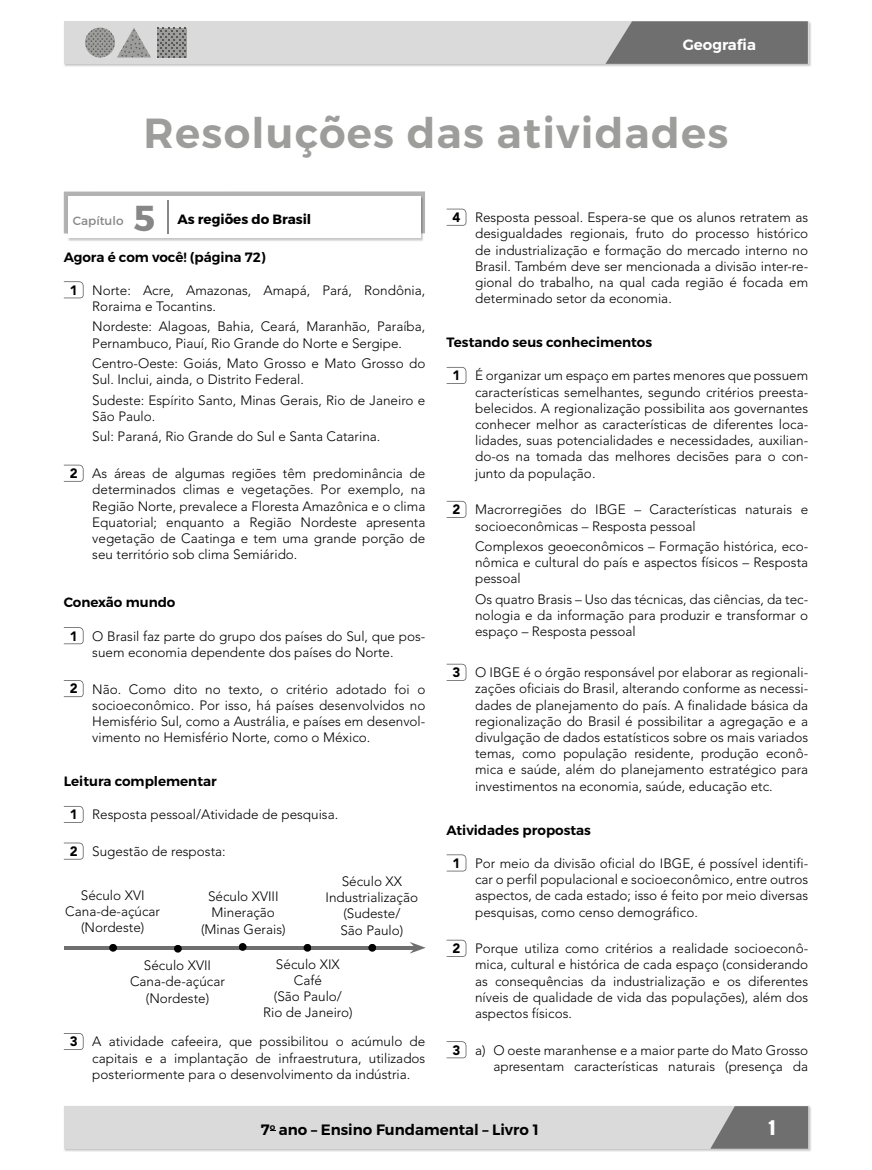
<style>
.page{position:relative;width:872px;height:1170px;background:#fff}
.page>*{position:absolute;margin:0;border:0;box-sizing:border-box;transform-origin:0 0}
.t1{font:600 42px "Montserrat";letter-spacing:.03em;color:#9d9d9c}
.t2{font:700 36px "Montserrat";color:#878787}
.t3{font:900 condensed 21px "Interstate Plus";color:#fff}
.t4{font:600 15px "Montserrat";color:#000}
.t5{font:600 15px "Montserrat";color:#fff}
.t6{font:300 13.5px/16.2px "Avenir LT Std";color:#000;text-align:justify}
.t7{font:600 13.5px "Montserrat";color:#000}
.t8{font:700 13.5px "Montserrat";color:#000}
.t9{font:12px "Montserrat";color:#878787}
.s1{font-weight:900}
</style>
<div class="page">
<img style="left:64px;top:1106px;width:747px;height:45px">
<div style="left:64px;top:1106px;width:744px;height:42px;background:#dadada"></div>
<svg style="left:711px;top:1106px;width:97px;height:42px;background:#7d7c7c"></svg>
<img style="left:64px;top:21px;width:747px;height:46px">
<div style="left:64px;top:21px;width:744px;height:43px;background:#dadada"></div>
<svg style="left:157px;top:28px;width:29px;height:29px"></svg>
<svg style="left:86px;top:28px;width:65px;height:29px"></svg>
<svg style="left:605px;top:21px;width:203px;height:43px;background:#787777"></svg>
<div style="left:64px;top:191px;width:361px;height:42px;background:#b3b2b2"></div>
<img style="left:67px;top:197px;width:356px;height:44px">
<div style="left:68px;top:196px;width:353px;height:42px;background:#fff"></div>
<hr style="left:168px;top:200px;width:1px;height:34px;background:#878787">
<svg style="left:64px;top:281px;width:20px;height:17px"></svg>
<svg style="left:64px;top:464px;width:20px;height:17px"></svg>
<svg style="left:64px;top:627px;width:20px;height:17px"></svg>
<svg style="left:64px;top:680px;width:20px;height:17px"></svg>
<svg style="left:64px;top:806px;width:20px;height:16px"></svg>
<svg style="left:64px;top:842px;width:20px;height:17px"></svg>
<hr style="left:64px;top:946px;width:351px;height:3px;background:#706f6f">
<svg style="left:409px;top:942px;width:17px;height:11px"></svg>
<div style="left:109px;top:943px;width:8px;height:8px;background:#000;border-radius:4px"></div>
<svg style="left:239px;top:942px;width:8px;height:8px"></svg>
<svg style="left:303px;top:943px;width:8px;height:8px"></svg>
<div style="left:174px;top:944px;width:8px;height:8px;background:#000;border-radius:4px"></div>
<div style="left:368px;top:943px;width:8px;height:8px;background:#000;border-radius:4px"></div>
<svg style="left:64px;top:1033px;width:20px;height:16px"></svg>
<svg style="left:446px;top:209px;width:20px;height:17px"></svg>
<svg style="left:446px;top:367px;width:20px;height:17px"></svg>
<svg style="left:446px;top:501px;width:20px;height:17px"></svg>
<svg style="left:446px;top:663px;width:20px;height:17px"></svg>
<svg style="left:446px;top:854px;width:20px;height:17px"></svg>
<svg style="left:446px;top:939px;width:20px;height:17px"></svg>
<svg style="left:446px;top:1041px;width:20px;height:17px"></svg>
<p class="t5" style="left:682px;top:35px;width:75px">Geografia</p>
<h1 class="t1" style="left:143px;top:107px;width:586px">Resoluções das atividades</h1>
<p class="t9" style="left:73px;top:214px;width:52px">Capítulo</p>
<h2 class="t2" style="left:134px;top:196px;width:23px">5</h2>
<p class="t8" style="left:177px;top:210px;width:135px">As regiões do Brasil</p>
<p class="t7" style="left:64px;top:248px;width:203px">Agora é com você! (página 72)</p>
<p class="t6" style="left:92px;top:282px;width:334px;text-indent:-23px"><span class="s1">1</span> Norte: Acre, Amazonas, Amapá, Pará, Rondônia,<br>Roraima e Tocantins.</p>
<p class="t6" style="left:92px;top:319px;width:334px">Nordeste: Alagoas, Bahia, Ceará, Maranhão, Paraíba,<br>Pernambuco, Piauí, Rio Grande do Norte e Sergipe.</p>
<p class="t6" style="left:92px;top:355px;width:334px">Centro-Oeste: Goiás, Mato Grosso e Mato Grosso do<br>Sul. Inclui, ainda, o Distrito Federal.</p>
<p class="t6" style="left:92px;top:392px;width:334px">Sudeste: Espírito Santo, Minas Gerais, Rio de Janeiro e<br>São Paulo.</p>
<p class="t6" style="left:92px;top:429px;width:289px">Sul: Paraná, Rio Grande do Sul e Santa Catarina.</p>
<p class="t6" style="left:92px;top:465px;width:334px;text-indent:-23px"><span class="s1">2</span> As áreas de algumas regiões têm predominância de determinados climas e vegetações. Por exemplo, na Região Norte, prevalece a Floresta Amazônica e o clima Equatorial; enquanto a Região Nordeste apresenta vegetação de Caatinga e tem uma grande porção de seu território sob clima Semiárido.</p>
<p class="t7" style="left:64px;top:594px;width:113px">Conexão mundo</p>
<p class="t6" style="left:92px;top:628px;width:334px;text-indent:-23px"><span class="s1">1</span> O Brasil faz parte do grupo dos países do Sul, que pos&shy;suem economia dependente dos países do Norte.</p>
<p class="t6" style="left:92px;top:680px;width:334px;text-indent:-23px"><span class="s1">2</span> Não. Como dito no texto, o critério adotado foi o socioeconômico. Por isso, há países desenvolvidos no Hemisfério Sul, como a Austrália, e países em desenvol&shy;vimento no Hemisfério Norte, como o México.</p>
<p class="t7" style="left:64px;top:773px;width:154px">Leitura complementar</p>
<p class="t6" style="left:70px;top:806px;width:270px"><span class="s1">1</span> Resposta pessoal/Atividade de pesquisa.</p>
<p class="t6" style="left:70px;top:843px;width:157px"><span class="s1">2</span> Sugestão de resposta:</p>
<p class="t6" style="left:65px;top:886px;width:96px;text-align:center">Século XVI<br>Cana-de-açúcar (Nordeste)</p>
<p class="t6" style="left:201px;top:888px;width:86px;text-align:center">Século XVIII<br>Mineração (Minas Gerais)</p>
<p class="t6" style="left:325px;top:873px;width:94px;text-align:center">Século XX<br>Industrialização (Sudeste/<br>São Paulo)</p>
<p class="t6" style="left:130px;top:957px;width:96px;text-align:center">Século XVII<br>Cana-de-açúcar (Nordeste)</p>
<p class="t6" style="left:263px;top:956px;width:91px;text-align:center">Século XIX<br>Café<br>(São Paulo/<br>Rio de Janeiro)</p>
<p class="t6" style="left:92px;top:1033px;width:334px;text-indent:-23px"><span class="s1">3</span> A atividade cafeeira, que possibilitou o acúmulo de capitais e a implantação de infraestrutura, utilizados posteriormente para o desenvolvimento da indústria.</p>
<p class="t6" style="left:475px;top:209px;width:334px;text-indent:-23px"><span class="s1">4</span> Resposta pessoal. Espera-se que os alunos retratem as desigualdades regionais, fruto do processo histórico de industrialização e formação do mercado interno no Brasil. Também deve ser mencionada a divisão inter-re&shy;gional do trabalho, na qual cada região é focada em determinado setor da economia.</p>
<p class="t7" style="left:446px;top:334px;width:207px">Testando seus conhecimentos</p>
<p class="t6" style="left:475px;top:367px;width:334px;text-indent:-23px"><span class="s1">1</span> É organizar um espaço em partes menores que possuem características semelhantes, segundo critérios preesta&shy;belecidos. A regionalização possibilita aos governantes conhecer melhor as características de diferentes loca&shy;lidades, suas potencialidades e necessidades, auxilian&shy;do-os na tomada das melhores decisões para o con&shy;junto da população.</p>
<p class="t6" style="left:475px;top:501px;width:334px;text-indent:-23px"><span class="s1">2</span> Macrorregiões do IBGE – Características naturais e socioeconômicas – Resposta pessoal</p>
<p class="t6" style="left:475px;top:538px;width:334px">Complexos geoeconômicos – Formação histórica, eco&shy;nômica e cultural do país e aspectos físicos – Resposta pessoal</p>
<p class="t6" style="left:475px;top:591px;width:334px">Os quatro Brasis – Uso das técnicas, das ciências, da tec&shy;nologia e da informação para produzir e transformar o espaço – Resposta pessoal</p>
<p class="t6" style="left:475px;top:664px;width:334px;text-indent:-23px"><span class="s1">3</span> O IBGE é o órgão responsável por elaborar as regionali&shy;zações oficiais do Brasil, alterando conforme as necessi&shy;dades de planejamento do país. A finalidade básica da regionalização do Brasil é possibilitar a agregação e a divulgação de dados estatísticos sobre os mais variados temas, como população residente, produção econô&shy;mica e saúde, além do planejamento estratégico para investimentos na economia, saúde, educação etc.</p>
<p class="t7" style="left:446px;top:821px;width:146px">Atividades propostas</p>
<p class="t6" style="left:475px;top:855px;width:334px;text-indent:-23px"><span class="s1">1</span> Por meio da divisão oficial do IBGE, é possível identifi&shy;car o perfil populacional e socioeconômico, entre outros aspectos, de cada estado; isso é feito por meio diversas pesquisas, como censo demográfico.</p>
<p class="t6" style="left:475px;top:940px;width:334px;text-indent:-23px"><span class="s1">2</span> Porque utiliza como critérios a realidade socioeconô&shy;mica, cultural e histórica de cada espaço (considerando as consequências da industrialização e os diferentes níveis de qualidade de vida das populações), além dos aspectos físicos.</p>
<p class="t6" style="left:452px;top:1041px;width:357px;text-align:right"><span class="s1">3</span> a) O oeste maranhense e a maior parte do Mato Grosso apresentam características naturais (presença da</p>
<p class="t4" style="left:261px;top:1119px;width:279px">7<sup>o</sup> ano – Ensino Fundamental – Livro 1</p>
<h3 class="t3" style="left:768px;top:1115px;width:8px">1</h3>
</div>
